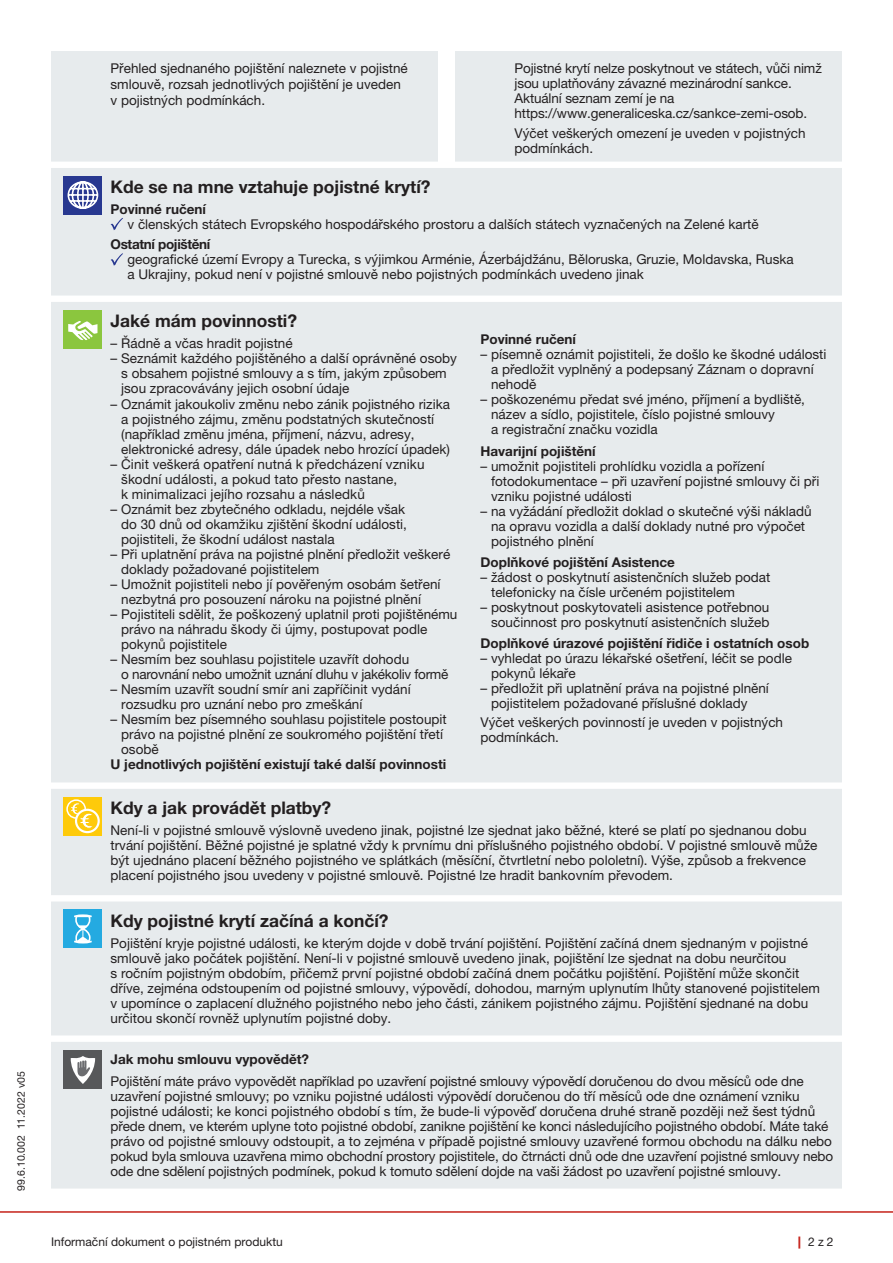
<style>
.page{position:relative;width:893px;height:1263px;background:#fff}
.page>*{position:absolute;margin:0;border:0;box-sizing:border-box;transform-origin:0 0}
.t1{font:700 17.4px "Helvetica Neue LT Pro";color:#231f20}
.t2{font:13.5px/15px "Helvetica Neue LT Pro";color:#231f20}
.t3{font:700 13.5px "Helvetica Neue LT Pro";color:#231f20}
.t4{font:13.5px/15px "Helvetica Neue LT Pro";letter-spacing:-.02em;color:#231f20}
.t5{font:700 13.5px "Helvetica Neue LT Pro";letter-spacing:-.025em;color:#231f20}
.t6{font:12px "Helvetica Neue LT Pro";color:#231f20}
.t7{font:10.5px "Helvetica Neue LT Pro";color:#231f20}
.s1{font-weight:800;color:#c5221a}
</style>
<div class="page">
<hr style="left:0;top:1211px;width:893px;height:2px;background:#c5221a">
<div style="left:51px;top:168px;width:791px;height:1020px;background:#e7ebed"></div>
<div style="left:64px;top:176px;width:38px;height:39px;background:#283890"></div>
<svg style="left:67px;top:181px;width:32px;height:28px"></svg>
<svg style="left:111px;top:218px;width:12px;height:12px"></svg>
<svg style="left:111px;top:253px;width:12px;height:13px"></svg>
<div style="left:64px;top:310px;width:38px;height:38px;background:#8bc63e"></div>
<svg style="left:68px;top:321px;width:30px;height:20px"></svg>
<div style="left:64px;top:797px;width:38px;height:38px;background:#feca0a"></div>
<div style="left:66px;top:799px;width:20px;height:20px;border:2px solid #fff;border-radius:50%"></div>
<svg style="left:76px;top:810px;width:23px;height:22px"></svg>
<div style="left:75px;top:809px;width:25px;height:24px;border:2px solid #fff;border-radius:50%"></div>
<svg style="left:70px;top:802px;width:23px;height:27px"></svg>
<div style="left:64px;top:910px;width:38px;height:38px;background:#24aae1"></div>
<svg style="left:74px;top:914px;width:18px;height:30px"></svg>
<div style="left:64px;top:1050px;width:38px;height:38px;background:#57585a"></div>
<svg style="left:71px;top:1056px;width:24px;height:28px"></svg>
<div style="left:455px;top:51px;width:387px;height:111px;background:#e7ebed"></div>
<div style="left:51px;top:51px;width:387px;height:111px;background:#e7ebed"></div>
<p class="t7" style="left:15px;top:1191px;width:121px;rotate:-90deg">99.6.10.002 11.2022 v05</p>
<p class="t2" style="left:111px;top:61px;width:299px;line-height:15.6px">Přehled sjednaného pojištění naleznete v pojistné smlouvě, rozsah jednotlivých pojištění je uveden v pojistných podmínkách.</p>
<p class="t2" style="left:514px;top:61px;width:309px">Pojistné krytí nelze poskytnout ve státech, vůči nimž jsou uplatňovány závazné mezinárodní sankce.<br>Aktuální seznam zemí je na https://www.generaliceska.cz/sankce-zemi-osob.</p>
<p class="t2" style="left:514px;top:125px;width:293px">Výčet veškerých omezení je uveden v pojistných podmínkách.</p>
<p class="t1" style="left:111px;top:176px;width:322px">Kde se na mne vztahuje pojistné krytí?</p>
<p class="t3" style="left:111px;top:201px;width:97px">Povinné ručení</p>
<p class="t2" style="left:128px;top:216px;width:633px">v členských státech Evropského hospodářského prostoru a dalších státech vyznačených na Zelené kartě</p>
<p class="t5" style="left:111px;top:236px;width:101px">Ostatní pojištění</p>
<p class="t2" style="left:128px;top:252px;width:668px">geografické území Evropy a Turecka, s výjimkou Arménie, Ázerbájdžánu, Běloruska, Gruzie, Moldavska, Ruska a Ukrajiny, pokud není v pojistné smlouvě nebo pojistných podmínkách uvedeno jinak</p>
<p class="t1" style="left:111px;top:310px;width:188px">Jaké mám povinnosti?</p>
<p class="t2" style="left:111px;top:336px;width:184px">– Řádně a včas hradit pojistné</p>
<p class="t2" style="left:121px;top:351px;width:337px;text-indent:-11px">– Seznámit každého pojištěného a další oprávněné osoby s obsahem pojistné smlouvy a s tím, jakým způsobem jsou zpracovávány jejich osobní údaje</p>
<p class="t2" style="left:121px;top:396px;width:330px;text-indent:-11px">– Oznámit jakoukoliv změnu nebo zánik pojistného rizika a pojistného zájmu, změnu podstatných skutečností (například změnu jména, příjmení, názvu, adresy, elektronické adresy, dále úpadek nebo hrozící úpadek)</p>
<p class="t2" style="left:121px;top:456px;width:305px;text-indent:-11px">– Činit veškerá opatření nutná k předcházení vzniku škodní události, a pokud tato přesto nastane,<br>k minimalizaci jejího rozsahu a následků</p>
<p class="t2" style="left:121px;top:501px;width:287px;text-indent:-11px">– Oznámit bez zbytečného odkladu, nejdéle však do 30 dnů od okamžiku zjištění škodní události, pojistiteli, že škodní událost nastala</p>
<p class="t2" style="left:121px;top:546px;width:331px;text-indent:-11px">– Při uplatnění práva na pojistné plnění předložit veškeré doklady požadované pojistitelem</p>
<p class="t2" style="left:121px;top:576px;width:321px;text-indent:-11px">– Umožnit pojistiteli nebo jí pověřeným osobám šetření nezbytná pro posouzení nároku na pojistné plnění</p>
<p class="t2" style="left:121px;top:606px;width:338px;text-indent:-11px">– Pojistiteli sdělit, že poškozený uplatnil proti pojištěnému právo na náhradu škody či újmy, postupovat podle pokynů pojistitele</p>
<p class="t4" style="left:121px;top:651px;width:329px;text-indent:-11px">– Nesmím bez souhlasu pojistitele uzavřít dohodu<br>o narovnání nebo umožnit uznání dluhu v jakékoliv formě</p>
<p class="t2" style="left:121px;top:681px;width:291px;text-indent:-11px">– Nesmím uzavřít soudní smír ani zapříčinit vydání rozsudku pro uznání nebo pro zmeškání</p>
<p class="t2" style="left:121px;top:711px;width:327px;text-indent:-11px">– Nesmím bez písemného souhlasu pojistitele postoupit právo na pojistné plnění ze soukromého pojištění třetí osobě</p>
<p class="t3" style="left:111px;top:755px;width:337px">U jednotlivých pojištění existují také další povinnosti</p>
<p class="t3" style="left:480px;top:331px;width:97px">Povinné ručení</p>
<p class="t2" style="left:491px;top:347px;width:337px;text-indent:-11px">– písemně oznámit pojistiteli, že došlo ke škodné události a předložit vyplněný a podepsaný Záznam o dopravní nehodě</p>
<p class="t2" style="left:491px;top:392px;width:315px;text-indent:-11px">– poškozenému předat své jméno, příjmení a bydliště, název a sídlo, pojistitele, číslo pojistné smlouvy<br>a registrační značku vozidla</p>
<p class="t3" style="left:480px;top:442px;width:117px">Havarijní pojištění</p>
<p class="t2" style="left:491px;top:458px;width:330px;text-indent:-11px">– umožnit pojistiteli prohlídku vozidla a pořízení fotodokumentace – při uzavření pojistné smlouvy či při vzniku pojistné události</p>
<p class="t2" style="left:491px;top:503px;width:322px;text-indent:-11px">– na vyžádání předložit doklad o skutečné výši nákladů na opravu vozidla a další doklady nutné pro výpočet pojistného plnění</p>
<p class="t3" style="left:480px;top:554px;width:196px">Doplňkové pojištění Asistence</p>
<p class="t2" style="left:491px;top:569px;width:281px;text-indent:-11px">– žádost o poskytnutí asistenčních služeb podat telefonicky na čísle určeném pojistitelem</p>
<p class="t2" style="left:480px;top:599px;width:290px;text-align:right">– poskytnout poskytovateli asistence potřebnou součinnost pro poskytnutí asistenčních služeb</p>
<p class="t3" style="left:480px;top:635px;width:330px">Doplňkové úrazové pojištění řidiče i ostatních osob</p>
<p class="t2" style="left:491px;top:650px;width:302px;text-indent:-11px">– vyhledat po úrazu lékařské ošetření, léčit se podle pokynů lékaře</p>
<p class="t2" style="left:491px;top:680px;width:279px;text-indent:-11px">– předložit při uplatnění práva na pojistné plnění pojistitelem požadované příslušné doklady</p>
<p class="t2" style="left:480px;top:715px;width:304px">Výčet veškerých povinností je uveden v pojistných podmínkách.</p>
<p class="t1" style="left:111px;top:797px;width:222px">Kdy a jak provádět platby?</p>
<p class="t2" style="left:111px;top:823px;width:708px">Není-li v pojistné smlouvě výslovně uvedeno jinak, pojistné lze sjednat jako běžné, které se platí po sjednanou dobu trvání pojištění. Běžné pojistné je splatné vždy k prvnímu dni příslušného pojistného období. V pojistné smlouvě může být ujednáno placení běžného pojistného ve splátkách (měsíční, čtvrtletní nebo pololetní). Výše, způsob a frekvence placení pojistného jsou uvedeny v pojistné smlouvě. Pojistné lze hradit bankovním převodem.</p>
<p class="t1" style="left:111px;top:910px;width:280px">Kdy pojistné krytí začíná a končí?</p>
<p class="t2" style="left:111px;top:935px;width:711px">Pojištění kryje pojistné události, ke kterým dojde v době trvání pojištění. Pojištění začíná dnem sjednaným v pojistné smlouvě jako počátek pojištění. Není-li v pojistné smlouvě uvedeno jinak, pojištění lze sjednat na dobu neurčitou<br>s ročním pojistným obdobím, přičemž první pojistné období začíná dnem počátku pojištění. Pojištění může skončit dříve, zejména odstoupením od pojistné smlouvy, výpovědí, dohodou, marným uplynutím lhůty stanovené pojistitelem v upomínce o zaplacení dlužného pojistného nebo jeho části, zánikem pojistného zájmu. Pojištění sjednané na dobu určitou skončí rovněž uplynutím pojistné doby.</p>
<p class="t3" style="left:111px;top:1051px;width:200px">Jak mohu smlouvu vypovědět?</p>
<p class="t2" style="left:111px;top:1073px;width:724px">Pojištění máte právo vypovědět například po uzavření pojistné smlouvy výpovědí doručenou do dvou měsíců ode dne uzavření pojistné smlouvy; po vzniku pojistné události výpovědí doručenou do tří měsíců ode dne oznámení vzniku pojistné události; ke konci pojistného období s tím, že bude-li výpověď doručena druhé straně později než šest týdnů přede dnem, ve kterém uplyne toto pojistné období, zanikne pojištění ke konci následujícího pojistného období. Máte také právo od pojistné smlouvy odstoupit, a to zejména v případě pojistné smlouvy uzavřené formou obchodu na dálku nebo pokud byla smlouva uzavřena mimo obchodní prostory pojistitele, do čtrnácti dnů ode dne uzavření pojistné smlouvy nebo ode dne sdělení pojistných podmínek, pokud k tomuto sdělení dojde na vaši žádost po uzavření pojistné smlouvy.</p>
<p class="t6" style="left:51px;top:1234px;width:233px">Informační dokument o pojistném produktu</p>
<p class="t6" style="left:798px;top:1234px;width:37px"><span class="s1">|</span> 2 z 2</p>
</div>
